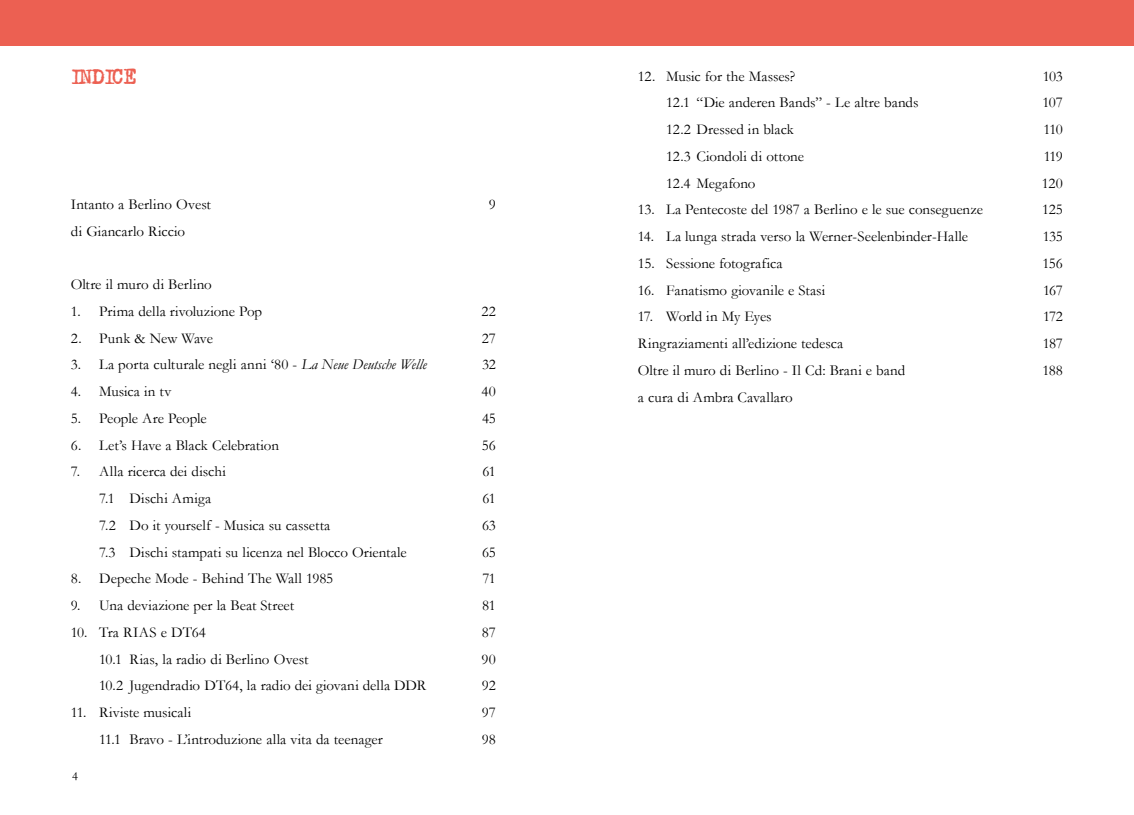
<style>
.page{position:relative;width:1134px;height:815px;background:#fff}
.page>*{position:absolute;margin:0;border:0;box-sizing:border-box;transform-origin:0 0}
.t1{font:17.5px "Oldtypewriter";color:#ec6052}
.t2{font:15px "Garamond";color:#000}
.t3{font:12.5px "Garamond";color:#000}
.s1{font-style:italic}
</style>
<div class="page">
<div style="left:0;top:0;width:567px;height:46px;background:#ec6052"></div>
<div style="left:567px;top:0;width:567px;height:46px;background:#ec6052"></div>
<p class="t1" style="left:72px;top:65px;width:66px">INDICE</p>
<p class="t2" style="left:638px;top:67px;width:159px">12. Music for the Masses?</p>
<p class="t2" style="left:1043px;top:67px;width:22px">103</p>
<p class="t2" style="left:666px;top:94px;width:254px">12.1 “Die anderen Bands” - Le altre bands</p>
<p class="t2" style="left:1042px;top:94px;width:22px">107</p>
<p class="t2" style="left:666px;top:120px;width:129px">12.2 Dressed in black</p>
<p class="t2" style="left:1043px;top:120px;width:21px">110</p>
<p class="t2" style="left:666px;top:147px;width:139px">12.3 Ciondoli di ottone</p>
<p class="t2" style="left:1044px;top:147px;width:21px">119</p>
<p class="t2" style="left:666px;top:174px;width:91px">12.4 Megafono</p>
<p class="t2" style="left:1042px;top:174px;width:23px">120</p>
<p class="t2" style="left:638px;top:201px;width:347px">13. La Pentecoste del 1987 a Berlino e le sue conseguenze</p>
<p class="t2" style="left:1042px;top:201px;width:22px">125</p>
<p class="t2" style="left:638px;top:227px;width:332px">14. La lunga strada verso la Werner-Seelenbinder-Halle</p>
<p class="t2" style="left:1043px;top:227px;width:22px">135</p>
<p class="t2" style="left:638px;top:254px;width:146px">15. Sessione fotografica</p>
<p class="t2" style="left:1042px;top:254px;width:22px">156</p>
<p class="t2" style="left:638px;top:281px;width:189px">16. Fanatismo giovanile e Stasi</p>
<p class="t2" style="left:1043px;top:281px;width:21px">167</p>
<p class="t2" style="left:638px;top:308px;width:135px">17. World in My Eyes</p>
<p class="t2" style="left:1043px;top:308px;width:21px">172</p>
<p class="t2" style="left:638px;top:334px;width:207px">Ringraziamenti all’edizione tedesca</p>
<p class="t2" style="left:1043px;top:334px;width:22px">187</p>
<p class="t2" style="left:638px;top:361px;width:269px">Oltre il muro di Berlino - Il Cd: Brani e band</p>
<p class="t2" style="left:1042px;top:361px;width:22px">188</p>
<p class="t2" style="left:638px;top:388px;width:156px">a cura di Ambra Cavallaro</p>
<p class="t2" style="left:71px;top:195px;width:142px">Intanto a Berlino Ovest</p>
<p class="t2" style="left:489px;top:195px;width:9px">9</p>
<p class="t2" style="left:71px;top:222px;width:116px">di Giancarlo Riccio</p>
<p class="t2" style="left:71px;top:275px;width:143px">Oltre il muro di Berlino</p>
<p class="t2" style="left:71px;top:302px;width:193px">1. Prima della rivoluzione Pop</p>
<p class="t2" style="left:482px;top:302px;width:16px">22</p>
<p class="t2" style="left:71px;top:329px;width:144px">2. Punk &amp; New Wave</p>
<p class="t2" style="left:482px;top:329px;width:16px">27</p>
<p class="t2" style="left:71px;top:356px;width:357px">3. La porta culturale negli anni ‘80 - <span class="s1">La Neue Deutsche Welle</span></p>
<p class="t2" style="left:482px;top:356px;width:15px">32</p>
<p class="t2" style="left:71px;top:382px;width:102px">4. Musica in tv</p>
<p class="t2" style="left:481px;top:382px;width:16px">40</p>
<p class="t2" style="left:71px;top:409px;width:137px">5. People Are People</p>
<p class="t2" style="left:482px;top:409px;width:15px">45</p>
<p class="t2" style="left:71px;top:436px;width:210px">6. Let’s Have a Black Celebration</p>
<p class="t2" style="left:482px;top:436px;width:16px">56</p>
<p class="t2" style="left:71px;top:463px;width:157px">7. Alla ricerca dei dischi</p>
<p class="t2" style="left:483px;top:463px;width:15px">61</p>
<p class="t2" style="left:99px;top:489px;width:113px">7.1 Dischi Amiga</p>
<p class="t2" style="left:483px;top:489px;width:15px">61</p>
<p class="t2" style="left:99px;top:516px;width:233px">7.2 Do it yourself - Musica su cassetta</p>
<p class="t2" style="left:482px;top:516px;width:15px">63</p>
<p class="t2" style="left:99px;top:543px;width:309px">7.3 Dischi stampati su licenza nel Blocco Orientale</p>
<p class="t2" style="left:482px;top:543px;width:15px">65</p>
<p class="t2" style="left:71px;top:570px;width:264px">8. Depeche Mode - Behind The Wall 1985</p>
<p class="t2" style="left:482px;top:570px;width:15px">71</p>
<p class="t2" style="left:71px;top:596px;width:225px">9. Una deviazione per la Beat Street</p>
<p class="t2" style="left:482px;top:596px;width:15px">81</p>
<p class="t2" style="left:71px;top:623px;width:137px">10. Tra RIAS e DT64</p>
<p class="t2" style="left:482px;top:623px;width:15px">87</p>
<p class="t2" style="left:99px;top:650px;width:211px">10.1 Rias, la radio di Berlino Ovest</p>
<p class="t2" style="left:482px;top:650px;width:16px">90</p>
<p class="t2" style="left:99px;top:677px;width:329px">10.2 Jugendradio DT64, la radio dei giovani della DDR</p>
<p class="t2" style="left:482px;top:677px;width:15px">92</p>
<p class="t2" style="left:71px;top:703px;width:122px">11. Riviste musicali</p>
<p class="t2" style="left:482px;top:703px;width:15px">97</p>
<p class="t2" style="left:99px;top:730px;width:285px">11.1 Bravo - L’introduzione alla vita da teenager</p>
<p class="t2" style="left:482px;top:730px;width:16px">98</p>
<p class="t3" style="left:72px;top:769px;width:7px">4</p>
</div>
